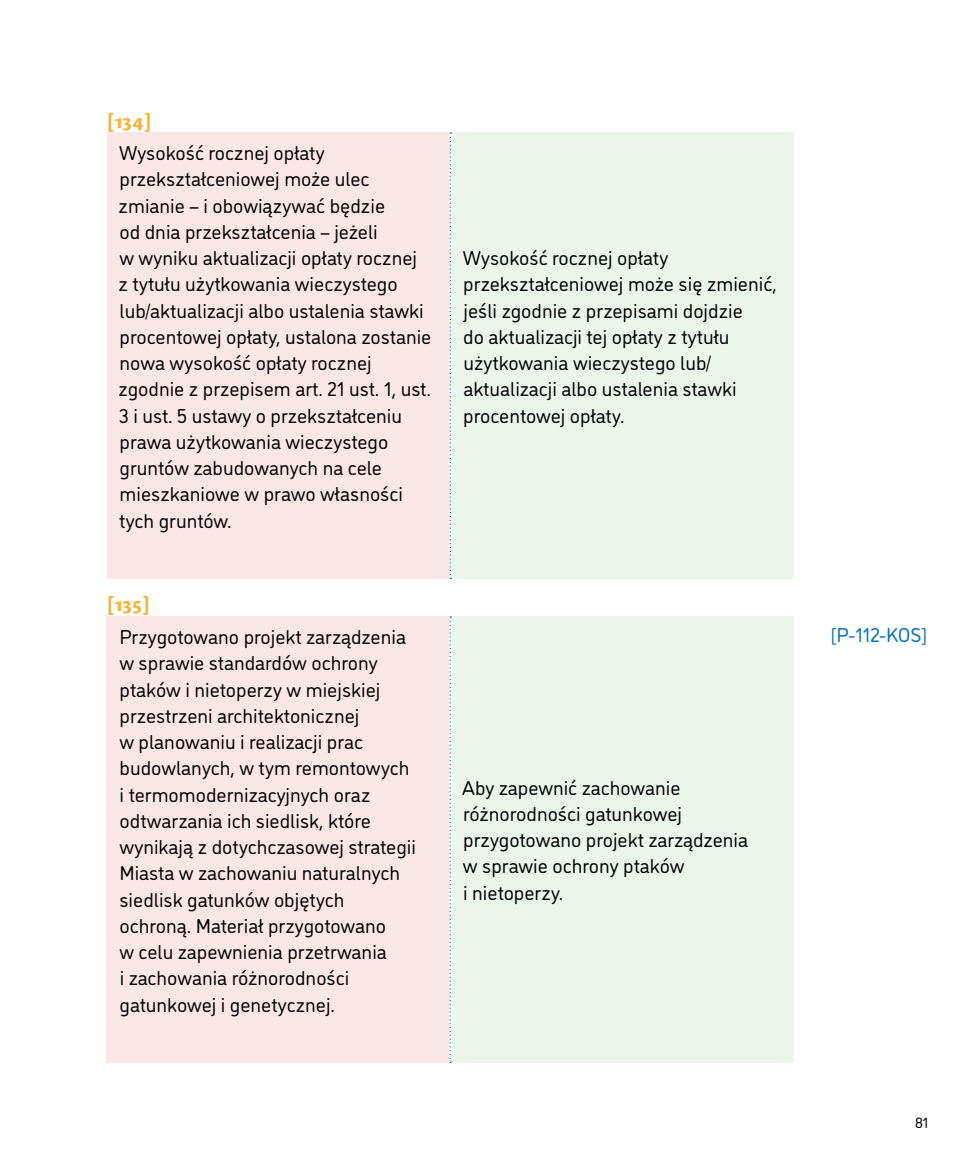
<style>
.page{position:relative;width:960px;height:1155px;background:#fff}
.page>*{position:absolute;margin:0;border:0;box-sizing:border-box;transform-origin:0 0}
.t1{font:22.5px "Cronos Pro Bold Capt";letter-spacing:-.015em;color:#f9b234}
.t2{font:20px/26.2px "DI Nosaur";color:#000}
.t3{font:20px "DI Nosaur";letter-spacing:-.01em;color:#0070c0}
.t4{font:15px "DI Nosaur";color:#000}
</style>
<div class="page">
<div style="left:107px;top:132px;width:343px;height:447px;background:#f9e6e6"></div>
<div style="left:450px;top:132px;width:344px;height:447px;background:#ebf5ec"></div>
<svg style="left:450px;top:132px;width:1px;height:447px"></svg>
<div style="left:107px;top:616px;width:343px;height:447px;background:#f9e6e6"></div>
<div style="left:450px;top:616px;width:344px;height:447px;background:#ebf5ec"></div>
<svg style="left:450px;top:616px;width:1px;height:447px"></svg>
<p class="t1" style="left:106px;top:108px;width:47px">[134]</p>
<p class="t2" style="left:119px;top:139px;width:314px">Wysokość rocznej opłaty przekształceniowej może ulec zmianie – i obowiązywać będzie<br>od dnia przekształcenia – jeżeli<br>w wyniku aktualizacji opłaty rocznej<br>z tytułu użytkowania wieczystego lub/aktualizacji albo ustalenia stawki procentowej opłaty, ustalona zostanie nowa wysokość opłaty rocznej zgodnie z przepisem art. 21 ust. 1, ust.<br>3 i ust. 5 ustawy o przekształceniu prawa użytkowania wieczystego gruntów zabudowanych na cele mieszkaniowe w prawo własności tych gruntów.</p>
<p class="t1" style="left:106px;top:592px;width:46px">[135]</p>
<p class="t2" style="left:119px;top:623px;width:298px">Przygotowano projekt zarządzenia w sprawie standardów ochrony ptaków i nietoperzy w miejskiej przestrzeni architektonicznej<br>w planowaniu i realizacji prac budowlanych, w tym remontowych i termomodernizacyjnych oraz odtwarzania ich siedlisk, które wynikają z dotychczasowej strategii<br>Miasta w zachowaniu naturalnych siedlisk gatunków objętych ochroną. Materiał przygotowano<br>w celu zapewnienia przetrwania<br>i zachowania różnorodności gatunkowej i genetycznej.</p>
<p class="t2" style="left:463px;top:244px;width:316px">Wysokość rocznej opłaty przekształceniowej może się zmienić, jeśli zgodnie z przepisami dojdzie<br>do aktualizacji tej opłaty z tytułu użytkowania wieczystego lub/ aktualizacji albo ustalenia stawki procentowej opłaty.</p>
<p class="t2" style="left:462px;top:773px;width:287px">Aby zapewnić zachowanie różnorodności gatunkowej przygotowano projekt zarządzenia w sprawie ochrony ptaków<br>i nietoperzy.</p>
<p class="t3" style="left:830px;top:620px;width:99px">[P-112-KOS]</p>
<p class="t4" style="left:915px;top:1112px;width:15px">81</p>
</div>
